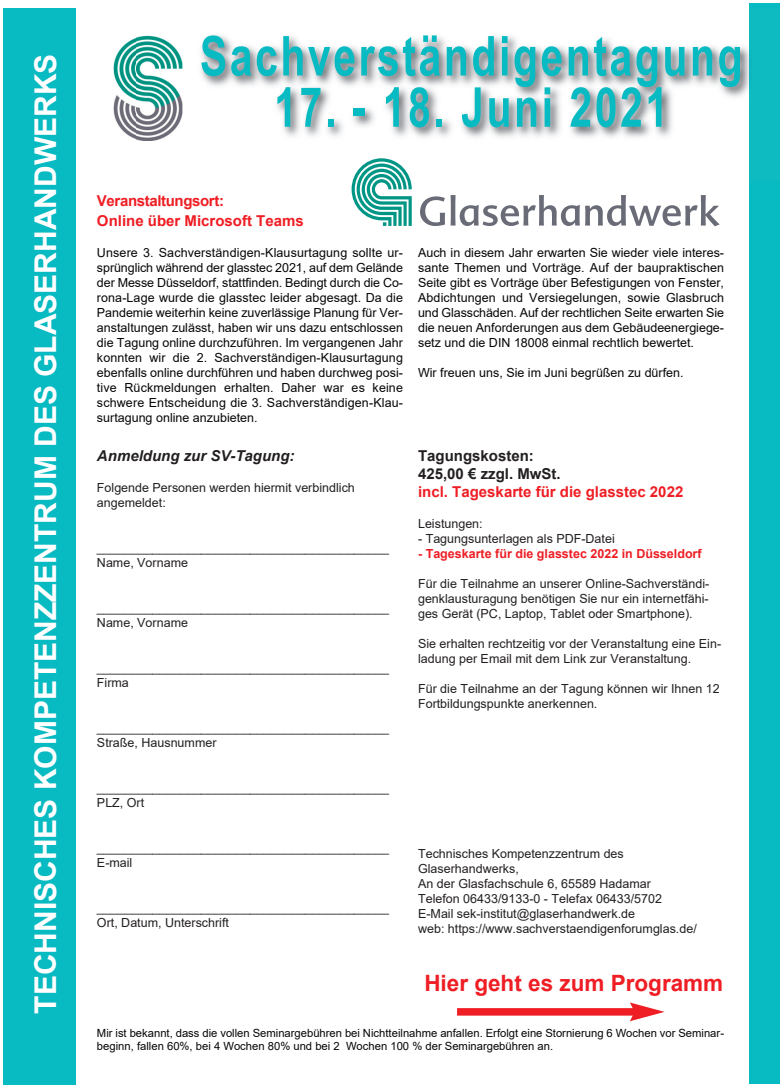
<style>
.page{position:relative;width:780px;height:1088px;background:#fff}
.page>*{position:absolute;margin:0;border:0;box-sizing:border-box;transform-origin:0 0}
.t1{font:700 55px "Arial Narrow";letter-spacing:.05em;color:#08bac1;scale:.91 1}
.t2{font:700 30px "Arial";color:#fff}
.t3{font:700 22.5px "Arial";color:#ee1e24}
.t4{font:700 15px/19.6px "Arial";color:#ee1e24}
.t5{font:700 15px/18px "Arial";color:#231f20}
.t6{font:italic 700 15px "Arial";color:#231f20}
.t7{font:12.5px/15px "Arial";color:#231f20}
.t8{font:12.5px/15px "Arial";color:#080505;text-align:justify}
.t9{font:700 12.5px "Arial";color:#ee1e24}
.t10{font:11.25px/13.5px "Arial";color:#080505}
</style>
<div class="page">
<div style="left:749px;top:4px;width:30px;height:1080px;background:#08bac1"></div>
<div style="left:3px;top:8px;width:72px;height:1076px;background:#08bac1"></div>
<img style="left:143px;top:35px;width:606px;height:103px">
<img style="left:113px;top:36px;width:69px;height:105px">
<svg style="left:351px;top:158px;width:61px;height:68px"></svg>
<svg style="left:420px;top:195px;width:299px;height:31px"></svg>
<div style="left:457px;top:1008px;width:179px;height:7px;background:#ee1e24"></div>
<svg style="left:629px;top:1002px;width:35px;height:19px"></svg>
<h2 class="t2" style="left:29px;top:1014px;width:962px;rotate:-90deg">TECHNISCHES KOMPETENZZENTRUM DES GLASERHANDWERKS</h2>
<h1 class="t1" style="left:200px;top:24px;width:597px">Sachverständigentagung</h1>
<h1 class="t1" style="left:274px;top:75px;width:434px">17. - 18. Juni 2021</h1>
<p class="t4" style="left:97px;top:191px;width:208px">Veranstaltungsort:<br>Online über Microsoft Teams</p>
<p class="t8" style="left:97px;top:245px;width:307px">Unsere 3. Sachverständigen-Klausurtagung sollte ur&shy;sprünglich während der glasstec 2021, auf dem Gelände der Messe Düsseldorf, stattfinden. Bedingt durch die Co&shy;rona-Lage wurde die glasstec leider abgesagt. Da die Pandemie weiterhin keine zuverlässige Planung für Ver&shy;anstaltungen zulässt, haben wir uns dazu entschlossen die Tagung online durchzuführen. Im vergangenen Jahr konnten wir die 2. Sachverständigen-Klausurtagung ebenfalls online durchführen und haben durchweg posi&shy;tive Rückmeldungen erhalten. Daher war es keine schwere Entscheidung die 3. Sachverständigen-Klau&shy;surtagung online anzubieten.</p>
<p class="t8" style="left:418px;top:245px;width:307px">Auch in diesem Jahr erwarten Sie wieder viele interes&shy;sante Themen und Vorträge. Auf der baupraktischen Seite gibt es Vorträge über Befestigungen von Fenster, Abdichtungen und Versiegelungen, sowie Glasbruch und Glasschäden. Auf der rechtlichen Seite erwarten Sie die neuen Anforderungen aus dem Gebäudeenergiege&shy;setz und die DIN 18008 einmal rechtlich bewertet.</p>
<p class="t8" style="left:418px;top:365px;width:267px">Wir freuen uns, Sie im Juni begrüßen zu dürfen.</p>
<p class="t6" style="left:97px;top:447px;width:199px">Anmeldung zur SV-Tagung:</p>
<p class="t7" style="left:97px;top:480px;width:259px">Folgende Personen werden hiermit verbindlich angemeldet:</p>
<p class="t7" style="left:97px;top:540px;width:293px">__________________________________________<br>Name, Vorname</p>
<p class="t7" style="left:97px;top:600px;width:293px">__________________________________________<br>Name, Vorname</p>
<p class="t7" style="left:97px;top:660px;width:293px">__________________________________________<br>Firma</p>
<p class="t7" style="left:97px;top:720px;width:293px">__________________________________________<br>Straße, Hausnummer</p>
<p class="t7" style="left:97px;top:780px;width:293px">__________________________________________<br>PLZ, Ort</p>
<p class="t7" style="left:97px;top:840px;width:293px">__________________________________________<br>E-mail</p>
<p class="t7" style="left:97px;top:900px;width:293px">__________________________________________<br>Ort, Datum, Unterschrift</p>
<p class="t5" style="left:418px;top:447px;width:144px">Tagungskosten:<br>425,00 € zzgl. MwSt.</p>
<p class="t4" style="left:418px;top:482px;width:267px">incl. Tageskarte für die glasstec 2022</p>
<p class="t7" style="left:418px;top:516px;width:66px">Leistungen:</p>
<p class="t7" style="left:418px;top:531px;width:198px">- Tagungsunterlagen als PDF-Datei</p>
<p class="t9" style="left:418px;top:547px;width:285px">- Tageskarte für die glasstec 2022 in Düsseldorf</p>
<p class="t7" style="left:418px;top:576px;width:293px;text-align:justify">Für die Teilnahme an unserer Online-Sachverständi&shy;genklausturagung benötigen Sie nur ein internetfähi&shy;ges Gerät (PC, Laptop, Tablet oder Smartphone).</p>
<p class="t7" style="left:418px;top:636px;width:304px">Sie erhalten rechtzeitig vor der Veranstaltung eine Ein&shy;ladung per Email mit dem Link zur Veranstaltung.</p>
<p class="t7" style="left:418px;top:681px;width:303px">Für die Teilnahme an der Tagung können wir Ihnen 12<br>Fortbildungspunkte anerkennen.</p>
<p class="t7" style="left:418px;top:846px;width:280px">Technisches Kompetenzzentrum des Glaserhandwerks,<br>An der Glasfachschule 6, 65589 Hadamar<br>Telefon 06433/9133-0 - Telefax 06433/5702<br>E-Mail sek-institut@glaserhandwerk.de<br>web: https://www.sachverstaendigenforumglas.de/</p>
<h3 class="t3" style="left:424px;top:970px;width:300px">Hier geht es zum Programm</h3>
<p class="t10" style="left:97px;top:1026px;width:628px">Mir ist bekannt, dass die vollen Seminargebühren bei Nichtteilnahme anfallen. Erfolgt eine Stornierung 6 Wochen vor Seminar&shy;beginn, fallen 60%, bei 4 Wochen 80% und bei 2 Wochen 100 % der Seminargebühren an.</p>
</div>
